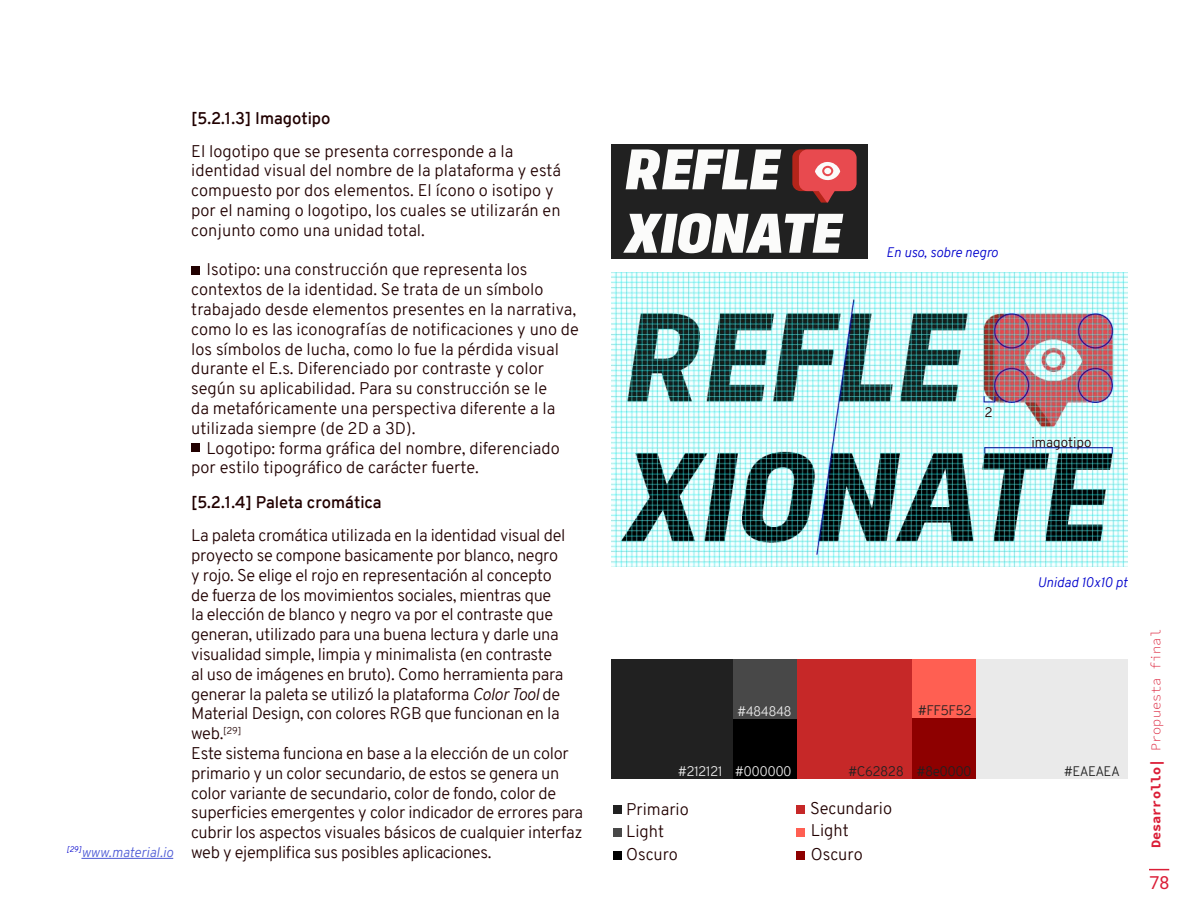
<style>
.page{position:relative;width:1188px;height:918px;background:#fff}
.page>*{position:absolute;margin:0;border:0;box-sizing:border-box;transform-origin:0 0}
.t1{font:18px "Roboto Mono";color:#db1e37}
.t2{font:300 16.5px/19.8px "Overpass";letter-spacing:-.02em;color:#210000}
.t3{font:300 16.5px/19.8px "Overpass";color:#210000}
.t4{font:600 16.5px "Overpass";color:#210000}
.t5{font:italic 300 13.5px "Overpass";color:#00c}
.t6{font:300 13.5px "Overpass";letter-spacing:-.04em;color:#212121}
.t7{font:13.5px "Source Code Variable";color:#db1e37}
.t8{font:300 13.5px "Overpass";letter-spacing:-.04em;color:#eaeaea}
.t9{font:italic 300 13.5px "Overpass";color:#4f5cd6}
.t10{font:300 13.5px "Overpass";color:#210000}
.s1{font-style:italic}
</style>
<div class="page">
<img style="left:612px;top:272px;width:516px;height:295px">
<div style="left:612px;top:144px;width:256px;height:115px;background:#212121"></div>
<svg style="left:792px;top:149px;width:65px;height:54px"></svg>
<svg style="left:626px;top:149px;width:155px;height:40px"></svg>
<svg style="left:623px;top:213px;width:220px;height:40px"></svg>
<div style="left:191px;top:443px;width:9px;height:9px;background:#210000"></div>
<div style="left:191px;top:266px;width:9px;height:9px;background:#210000"></div>
<div style="left:612px;top:659px;width:121px;height:120px;background:#212121"></div>
<div style="left:797px;top:659px;width:120px;height:120px;background:#c62828"></div>
<div style="left:733px;top:659px;width:64px;height:60px;background:#484848"></div>
<div style="left:733px;top:719px;width:64px;height:60px;background:#000"></div>
<div style="left:912px;top:659px;width:64px;height:60px;background:#ff5f52"></div>
<div style="left:912px;top:719px;width:64px;height:60px;background:#8e0000"></div>
<div style="left:976px;top:659px;width:152px;height:120px;background:#eaeaea"></div>
<div style="left:613px;top:851px;width:9px;height:9px;background:#000"></div>
<div style="left:613px;top:828px;width:9px;height:9px;background:#484848"></div>
<div style="left:613px;top:805px;width:9px;height:9px;background:#212121"></div>
<div style="left:796px;top:851px;width:9px;height:9px;background:#8e0000"></div>
<div style="left:796px;top:828px;width:9px;height:9px;background:#ff5f52"></div>
<div style="left:796px;top:805px;width:9px;height:9px;background:#c62828"></div>
<hr style="left:81px;top:858px;width:92px;height:1px;background:#4f5cd6">
<svg style="left:1149px;top:869px;width:20px;height:1px"></svg>
<p class="t9" style="left:66px;top:842px;width:108px"><sup>[29]</sup>www.material.io</p>
<p class="t4" style="left:191px;top:106px;width:141px">[5.2.1.3] Imagotipo</p>
<p class="t3" style="left:191px;top:141px;width:371px">El logotipo que se presenta corresponde a la identidad visual del nombre de la plataforma y está compuesto por dos elementos. El ícono o isotipo y por el naming o logotipo, los cuales se utilizarán en conjunto como una unidad total.</p>
<p class="t3" style="left:191px;top:260px;width:389px;text-indent:15px">Isotipo: una construcción que representa los contextos de la identidad. Se trata de un símbolo trabajado desde elementos presentes en la narrativa, como lo es las iconografías de notificaciones y uno de los símbolos de lucha, como lo fue la pérdida visual durante el E.s. Diferenciado por contraste y color según su aplicabilidad. Para su construcción se le<br>da metafóricamente una perspectiva diferente a la utilizada siempre (de 2D a 3D).</p>
<p class="t3" style="left:191px;top:438px;width:370px;text-indent:15px">Logotipo: forma gráfica del nombre, diferenciado por estilo tipográfico de carácter fuerte.</p>
<p class="t4" style="left:191px;top:491px;width:192px">[5.2.1.4] Paleta cromática</p>
<p class="t2" style="left:191px;top:526px;width:393px">La paleta cromática utilizada en la identidad visual del proyecto se compone basicamente por blanco, negro<br>y rojo. Se elige el rojo en representación al concepto<br>de fuerza de los movimientos sociales, mientras que<br>la elección de blanco y negro va por el contraste que generan, utilizado para una buena lectura y darle una visualidad simple, limpia y minimalista (en contraste<br>al uso de imágenes en bruto). Como herramienta para generar la paleta se utilizó la plataforma <span class="s1">Color Tool</span> de Material Design, con colores RGB que funcionan en la web.<sup>[29]<br></sup>Este sistema funciona en base a la elección de un color primario y un color secundario, de estos se genera un color variante de secundario, color de fondo, color de superficies emergentes y color indicador de errores para cubrir los aspectos visuales básicos de cualquier interfaz web y ejemplifica sus posibles aplicaciones.</p>
<p class="t5" style="left:886px;top:243px;width:113px">En uso, sobre negro</p>
<p class="t10" style="left:985px;top:403px;width:10px">2</p>
<p class="t10" style="left:1031px;top:433px;width:62px">imagotipo</p>
<p class="t5" style="left:1037px;top:573px;width:92px">Unidad 10x10 pt</p>
<p class="t8" style="left:737px;top:701px;width:56px">#484848</p>
<p class="t6" style="left:918px;top:701px;width:55px">#FF5F52</p>
<p class="t8" style="left:678px;top:761px;width:46px">#212121</p>
<p class="t8" style="left:735px;top:761px;width:59px">#000000</p>
<p class="t6" style="left:848px;top:761px;width:57px">#C62828</p>
<p class="t3" style="left:626px;top:799px;width:64px">Primario</p>
<p class="t3" style="left:810px;top:799px;width:84px">Secundario</p>
<p class="t3" style="left:626px;top:820px;width:53px;line-height:23.4px">Light<br>Oscuro</p>
<p class="t3" style="left:811px;top:819px;width:53px;line-height:23.4px">Light<br>Oscuro</p>
<p class="t6" style="left:916px;top:761px;width:57px">#8e0000</p>
<p class="t6" style="left:1064px;top:762px;width:58px">#EAEAEA</p>
<p class="t7" style="left:1146px;top:848px;width:220px;rotate:-90deg">Desarrollo| Propuesta final</p>
<p class="t1" style="left:1149px;top:870px;width:22px">78</p>
</div>
